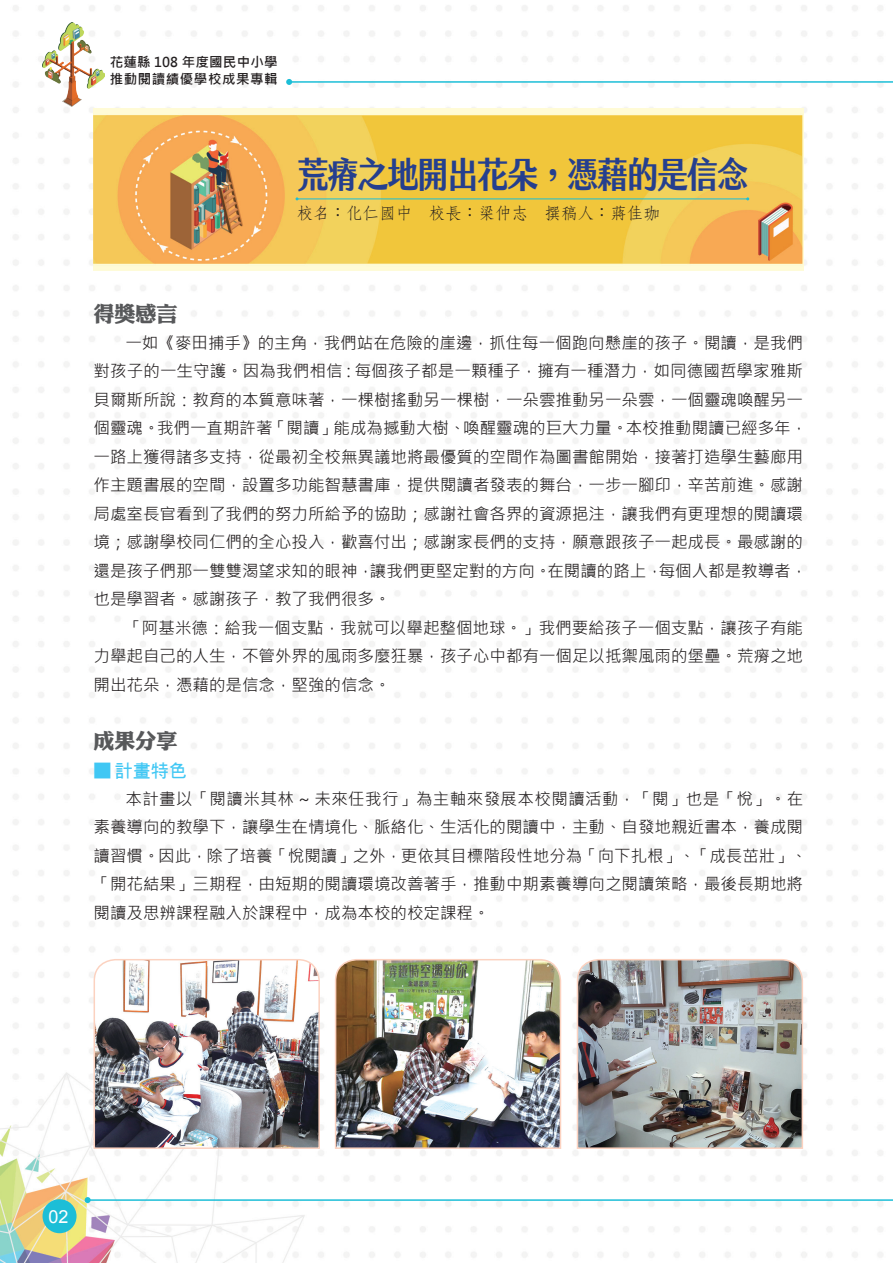
<style>
.page{position:relative;width:893px;height:1263px;background:#fff}
.page>*{position:absolute;margin:0;border:0;box-sizing:border-box;transform-origin:0 0}
.標題{font:36px "jf jinxuan fresh 2.2 bold";letter-spacing:-.075em;color:#253f8e;scale:.9 1}
.中標{font:21px "DF Li King Hei XB WIN BF";color:#57585a}
.t1{font:18px "DF Hei Bd HK BF";color:#40c7f4}
.t2{font:18px "Arial";color:#fff}
.內文01{font:16.5px/28.5px "Microsoft Jheng Hei";color:#231f20}
.小標{font:16.5px "DF Fang Song W4 HKP BF";color:#231f20}
.t3{font:700 13.5px/16.2px "Microsoft Jheng Hei";letter-spacing:.04em;color:#231f20}
.s1{font-family:"DF Hei Bd HKP BF"}
</style>
<div class="page">
<img style="left:0;top:5px;width:883px;height:1258px">
<div style="left:43px;top:1199px;width:34px;height:34px;background:#1cbed7;border-radius:50%"></div>
<hr style="left:289px;top:81px;width:604px;height:2px;background:#1cbed7">
<svg style="left:286px;top:79px;width:6px;height:6px"></svg>
<hr style="left:88px;top:1199px;width:805px;height:2px;background:#1cbed7">
<svg style="left:85px;top:1197px;width:6px;height:6px"></svg>
<img style="left:43px;top:23px;width:61px;height:83px">
<img style="left:94px;top:109px;width:709px;height:162px">
<hr style="left:297px;top:199px;width:451px;height:1px;background:#1cbed7">
<img style="left:93px;top:958px;width:228px;height:192px">
<img style="left:334px;top:958px;width:228px;height:192px">
<img style="left:576px;top:958px;width:228px;height:192px">
<p class="t3" style="left:110px;top:54px;width:169px">花蓮縣 108 年度國民中小學推動閱讀績優學校成果專輯</p>
<p class="標題" style="left:297px;top:154px;width:504px">荒瘠之地開出花朵，憑藉的是信念</p>
<p class="小標" style="left:297px;top:204px;width:364px">校名：化仁國中　校長：梁仲志　撰稿人：蔣佳珈</p>
<p class="中標" style="left:94px;top:303px;width:85px">得獎感言</p>
<p class="內文01" style="left:94px;top:329px;width:715px;text-indent:32px">一如《麥田捕手》的主角，我們站在危險的崖邊，抓住每一個跑向懸崖的孩子。閱讀，是我們對孩子的一生守護。因為我們相信 : 每個孩子都是一顆種子，擁有一種潛力，如同德國哲學家雅斯貝爾斯所說：教育的本質意味著，一棵樹搖動另一棵樹，一朵雲推動另一朵雲，一個靈魂喚醒另一個靈魂。我們一直期許著「閱讀」能成為撼動大樹、喚醒靈魂的巨大力量。本校推動閱讀已經多年，一路上獲得諸多支持，從最初全校無異議地將最優質的空間作為圖書館開始，接著打造學生藝廊用作主題書展的空間，設置多功能智慧書庫，提供閱讀者發表的舞台，一步一腳印，辛苦前進。感謝局處室長官看到了我們的努力所給予的協助；感謝社會各界的資源挹注，讓我們有更理想的閱讀環境；感謝學校同仁們的全心投入，歡喜付出；感謝家長們的支持，願意跟孩子一起成長。最感謝的還是孩子們那一雙雙渴望求知的眼神，讓我們更堅定對的方向。在閱讀的路上，每個人都是教導者，也是學習者。感謝孩子，教了我們很多。</p>
<p class="內文01" style="left:94px;top:614px;width:711px;text-align:justify;text-indent:32px">「阿基米德：給我一個支點，我就可以舉起整個地球。」我們要給孩子一個支點，讓孩子有能力舉起自己的人生，不管外界的風雨多麼狂暴，孩子心中都有一個足以抵禦風雨的堡壘。荒瘠之地開出花朵，憑藉的是信念，堅強的信念。</p>
<p class="中標" style="left:94px;top:730px;width:85px">成果分享</p>
<p class="t1" style="left:94px;top:761px;width:95px"><span class="s1">■</span> 計畫特色</p>
<p class="內文01" style="left:94px;top:784px;width:715px;text-indent:32px">本計畫以「閱讀米其林 ~ 未來任我行」為主軸來發展本校閱讀活動，「閱」也是「悅」。在素養導向的教學下，讓學生在情境化、脈絡化、生活化的閱讀中，主動、自發地親近書本，養成閱讀習慣。因此，除了培養「悅閱讀」之外，更依其目標階段性地分為「向下扎根」、「成長茁壯」、「開花結果」三期程，由短期的閱讀環境改善著手，推動中期素養導向之閱讀策略，最後長期地將閱讀及思辨課程融入於課程中，成為本校的校定課程。</p>
<p class="t2" style="left:48px;top:1204px;width:22px">02</p>
</div>
